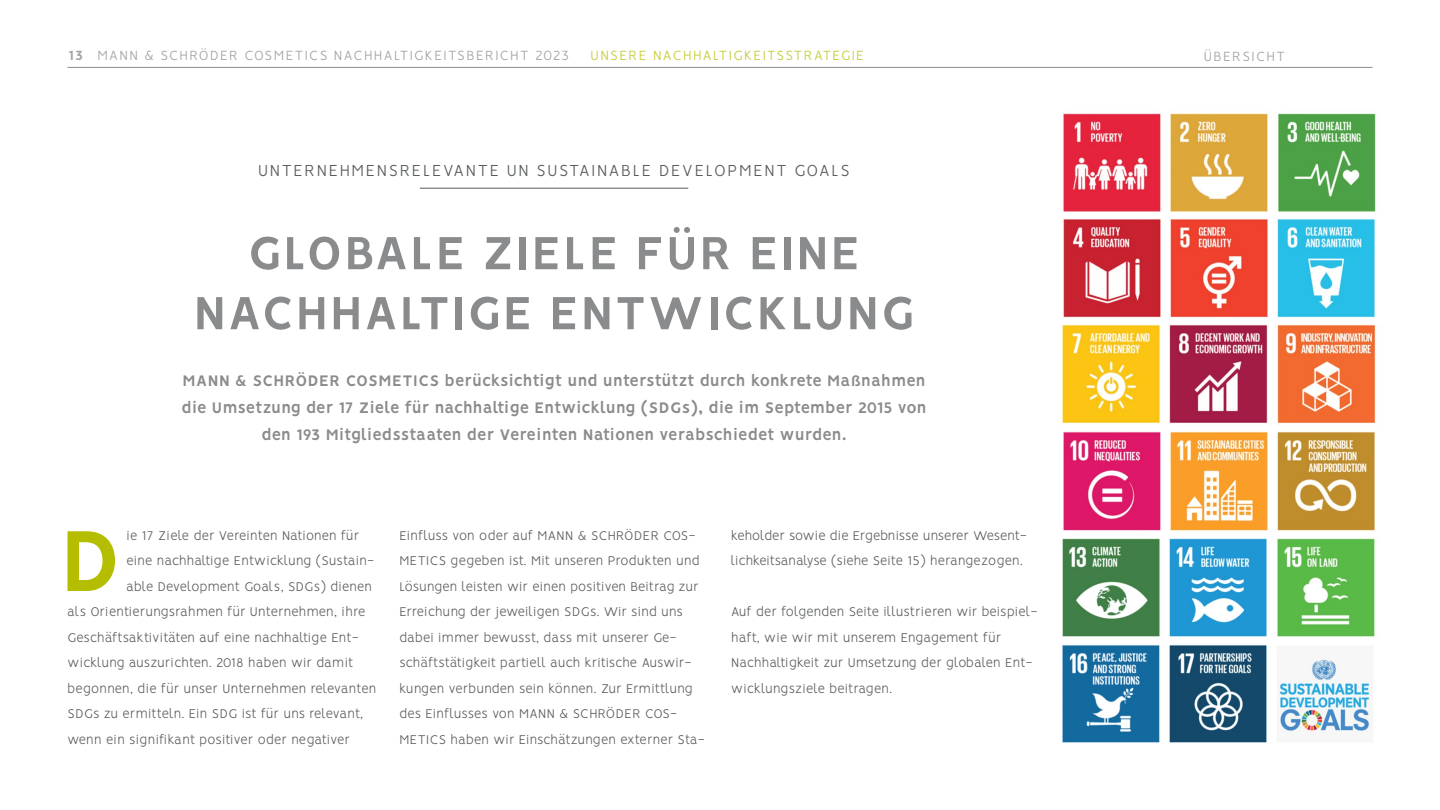
<style>
.page{position:relative;width:1440px;height:810px;background:#fff}
.page>*{position:absolute;margin:0;border:0;box-sizing:border-box;transform-origin:0 0}
.t1{font:700 97.57px "Vision";color:#b5bd00}
.t2{font:700 52.5px/60px "Vision";letter-spacing:.03em;color:#8a8b8d;text-align:center}
.t3{font:300 18px "Vision";letter-spacing:.09em;color:#595c5c}
.t4{font:700 17.25px/27px "Vision";letter-spacing:.01em;color:#8a8b8d;text-align:center}
.t5{font:300 15px "Vision";letter-spacing:.09em;color:#a1a2a4}
.t6{font:300 15px "Vision";color:#c4ca33}
.t7{font:300 14.25px/25.5px "Vision";letter-spacing:.01em;color:#595c5c}
.t8{font:300 14.25px "Vision";letter-spacing:.03em;color:#595c5c}
.s1{font-weight:700}
</style>
<div class="page">
<img style="left:1063px;top:113px;width:313px;height:99px">
<img style="left:1063px;top:218px;width:312px;height:100px">
<img style="left:1062px;top:324px;width:314px;height:100px">
<img style="left:1063px;top:431px;width:313px;height:100px">
<img style="left:1062px;top:538px;width:313px;height:99px">
<img style="left:1062px;top:644px;width:311px;height:99px">
<hr style="left:420px;top:188px;width:268px;height:1px;background:#595c5c">
<hr style="left:68px;top:67px;width:1304px;height:1px;background:#8a8b8d">
<p class="t5" style="left:69px;top:47px;width:502px"><span class="s1">13</span> MANN &amp; SCHRÖDER COSMETICS NACHHALTIGKEITSBERICHT 2023</p>
<p class="t6" style="left:591px;top:47px;width:10px">unsere</p>
<p class="t6" style="left:653px;top:47px;width:20px">Nachhaltigkeitsstrategie</p>
<p class="t5" style="left:1204px;top:47px;width:83px">ÜBERSICHT</p>
<p class="t3" style="left:258px;top:160px;width:593px">UNTERNEHMENSRELEVANTE UN SUSTAINABLE DEVELOPMENT GOALS</p>
<h2 class="t2" style="left:193px;top:228px;width:723px">GLOBALE ZIELE FÜR EINE<br>NACHHALTIGE ENTWICKLUNG</h2>
<p class="t4" style="left:182px;top:369px;width:747px">MANN &amp; SCHRÖDER COSMETICS berücksichtigt und unterstützt durch konkrete Maßnahmen die Umsetzung der 17 Ziele für nachhaltige Entwicklung (SDGs), die im September 2015 von den 193 Mitgliedsstaaten der Vereinten Nationen verabschiedet wurden.</p>
<h1 class="t1" style="left:60px;top:503px;width:63px">D</h1>
<p class="t7" style="left:126px;top:524px;width:234px">ie 17 Ziele der Vereinten Nationen für</p>
<p class="t7" style="left:126px;top:550px;width:249px">eine nachhaltige Entwicklung (Sustain-</p>
<p class="t7" style="left:126px;top:575px;width:247px">able Development Goals, SDGs) dienen</p>
<p class="t7" style="left:68px;top:601px;width:299px">als Orientierungsrahmen für Unternehmen, ihre</p>
<p class="t7" style="left:68px;top:626px;width:293px">Geschäftsaktivitäten auf eine nachhaltige Ent-</p>
<p class="t7" style="left:68px;top:652px;width:287px">wicklung auszurichten. 2018 haben wir damit</p>
<p class="t7" style="left:68px;top:677px;width:310px">begonnen, die für unser Unternehmen relevanten</p>
<p class="t8" style="left:68px;top:706px;width:297px">SDGs zu ermitteln. Ein SDG ist für uns relevant,</p>
<p class="t7" style="left:68px;top:728px;width:284px">wenn ein signifikant positiver oder negativer</p>
<p class="t7" style="left:399px;top:524px;width:307px">Einfluss von oder auf MANN &amp; SCHRÖDER COS-METICS gegeben ist. Mit unseren Produkten und Lösungen leisten wir einen positiven Beitrag zur Erreichung der jeweiligen SDGs. Wir sind uns dabei immer bewusst, dass mit unserer Ge&shy;schäftstätigkeit partiell auch kritische Auswir&shy;kungen verbunden sein können. Zur Ermittlung des Einflusses von MANN &amp; SCHRÖDER COS-METICS haben wir Einschätzungen externer Sta-</p>
<p class="t7" style="left:731px;top:524px;width:297px">keholder sowie die Ergebnisse unserer Wesent&shy;lichkeitsanalyse (siehe Seite 15) herangezogen.</p>
<p class="t7" style="left:731px;top:601px;width:308px">Auf der folgenden Seite illustrieren wir beispiel&shy;haft, wie wir mit unserem Engagement für Nachhaltigkeit zur Umsetzung der globalen Ent&shy;wicklungsziele beitragen.</p>
</div>
